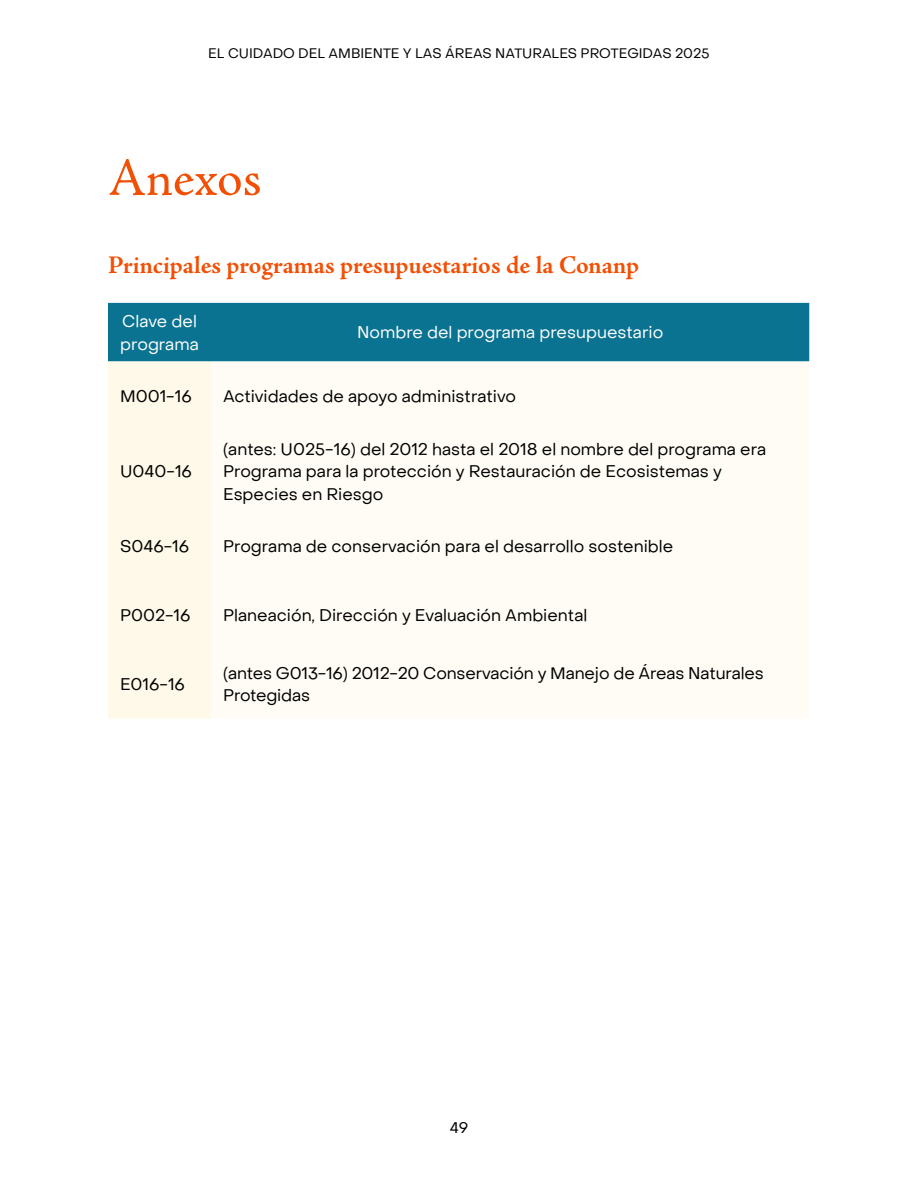
<style>
.page{position:relative;width:918px;height:1188px;background:#fff}
.page>*{position:absolute;margin:0;border:0;box-sizing:border-box;transform-origin:0 0}
.t1{font:54px "Adobe Jenson Pro";letter-spacing:-.005em;color:#f24f04}
.t2{font:700 25.5px "Adobe Jenson Pro";letter-spacing:-.005em;color:#f24f04}
.t3{font:16.5px/22.5px "Object Sans";color:#000}
.t4{font:16.5px/22.5px "Object Sans";color:#fff}
.t5{font:15px "Object Sans";color:#000}
.t6{font:13.5px "Object Sans";color:#000}
</style>
<div class="page">
<svg style="left:108px;top:303px;width:701px;height:416px;background:#7eb2ba"></svg>
<div style="left:211px;top:362px;width:598px;height:357px;background:#fefcf4"></div>
<p class="t6" style="left:208px;top:45px;width:503px">EL CUIDADO DEL AMBIENTE Y LAS ÁREAS NATURALES PROTEGIDAS 2025</p>
<h1 class="t1" style="left:108px;top:147px;width:155px">Anexos</h1>
<h2 class="t2" style="left:108px;top:250px;width:533px">Principales programas presupuestarios de la Conanp</h2>
<p class="t4" style="left:120px;top:310px;width:80px">Clave del programa</p>
<p class="t4" style="left:357px;top:321px;width:308px">Nombre del programa presupuestario</p>
<p class="t3" style="left:120px;top:385px;width:73px">M001-16</p>
<p class="t3" style="left:223px;top:385px;width:295px">Actividades de apoyo administrativo</p>
<p class="t3" style="left:120px;top:460px;width:74px">U040-16</p>
<p class="t3" style="left:223px;top:438px;width:545px">(antes: U025-16) del 2012 hasta el 2018 el nombre del programa era<br>Programa para la protección y Restauración de Ecosistemas y<br>Especies en Riesgo</p>
<p class="t3" style="left:120px;top:535px;width:71px">S046-16</p>
<p class="t3" style="left:223px;top:535px;width:452px">Programa de conservación para el desarrollo sostenible</p>
<p class="t3" style="left:120px;top:604px;width:72px">P002-16</p>
<p class="t3" style="left:223px;top:604px;width:366px">Planeación, Dirección y Evaluación Ambiental</p>
<p class="t3" style="left:120px;top:673px;width:67px">E016-16</p>
<p class="t3" style="left:223px;top:662px;width:542px">(antes G013-16) 2012-20 Conservación y Manejo de Áreas Naturales<br>Protegidas</p>
<p class="t5" style="left:450px;top:1119px;width:20px">49</p>
</div>
